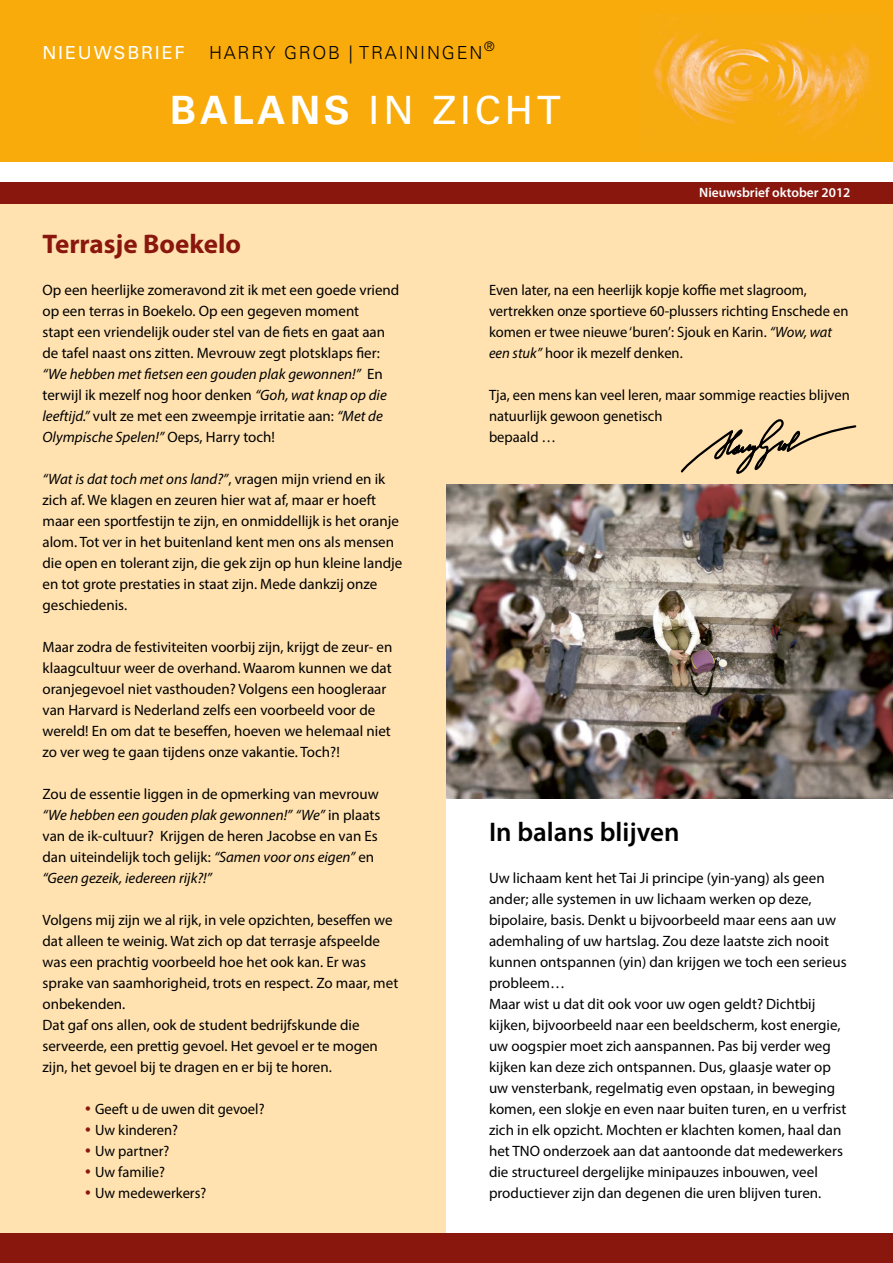
<style>
.page{position:relative;width:893px;height:1263px;background:#fff}
.page>*{position:absolute;margin:0;border:0;box-sizing:border-box;transform-origin:0 0}
.t1{font:39px "Univers LT Std";letter-spacing:.1em;color:#fff}
.t2{font:700 27px "Myriad Pro";color:#8a170d}
.t3{font:600 27px "Myriad Pro";color:#000}
.t4{font:300 18px "Univers LT Std";letter-spacing:.1em;color:#000}
.t5{font:18px "Univers LT Std";letter-spacing:.1em;color:#fff}
.t6{font:15px/21px "Myriad Pro";color:#000}
.t7{font:600 13.5px "Myriad Pro";color:#fff}
.s1{font-weight:700}
.s2{font-style:italic}
.s3{font-size:21px;color:#8a170d}
</style>
<div class="page">
<div style="left:0;top:190px;width:446px;height:1043px;background:#ffe2b0"></div>
<div style="left:446px;top:200px;width:447px;height:305px;background:#ffe2b0"></div>
<svg style="left:681px;top:419px;width:175px;height:55px"></svg>
<img style="left:446px;top:484px;width:447px;height:315px">
<div style="left:0;top:0;width:893px;height:162px;background:#f8ab0b"></div>
<img style="left:652px;top:14px;width:220px;height:139px">
<div style="left:0;top:1233px;width:893px;height:30px;background:#8a170d"></div>
<div style="left:0;top:183px;width:893px;height:21px;background:#8a170d"></div>
<p class="t5" style="left:43px;top:42px;width:144px">NIEUWSBRIEF</p>
<p class="t4" style="left:209px;top:42px;width:287px">HARRY GROB | TRAININGEN<sup>®</sup></p>
<h1 class="t1" style="left:170px;top:87px;width:392px"><span class="s1">BALANS</span> IN ZICHT</h1>
<p class="t7" style="left:699px;top:184px;width:153px">Nieuwsbrief oktober 2012</p>
<h2 class="t2" style="left:43px;top:226px;width:200px">Terrasje Boekelo</h2>
<p class="t6" style="left:43px;top:279px;width:358px">Op een heerlijke zomeravond zit ik met een goede vriend op een terras in Boekelo. Op een gegeven moment<br>stapt een vriendelijk ouder stel van de fiets en gaat aan de tafel naast ons zitten. Mevrouw zegt plotsklaps fier: <span class="s2">“We hebben met fietsen een gouden plak gewonnen!”</span> En terwijl ik mezelf nog hoor denken <span class="s2">“Goh, wat knap op die leeftijd.”</span> vult ze met een zweempje irritatie aan: <span class="s2">“Met de Olympische Spelen!”</span> Oeps, Harry toch!</p>
<p class="t6" style="left:43px;top:468px;width:361px"><span class="s2">“Wat is dat toch met ons land?”</span>, vragen mijn vriend en ik zich af. We klagen en zeuren hier wat af, maar er hoeft maar een sportfestijn te zijn, en onmiddellijk is het oranje alom. Tot ver in het buitenland kent men ons als mensen die open en tolerant zijn, die gek zijn op hun kleine landje en tot grote prestaties in staat zijn. Mede dankzij onze geschiedenis.</p>
<p class="t6" style="left:43px;top:636px;width:351px">Maar zodra de festiviteiten voorbij zijn, krijgt de zeur- en klaagcultuur weer de overhand. Waarom kunnen we dat oranjegevoel niet vasthouden? Volgens een hoogleraar van Harvard is Nederland zelfs een voorbeeld voor de wereld! En om dat te beseffen, hoeven we helemaal niet zo ver weg te gaan tijdens onze vakantie. Toch?!</p>
<p class="t6" style="left:43px;top:783px;width:339px">Zou de essentie liggen in de opmerking van mevrouw <span class="s2">“We hebben een gouden plak gewonnen!” “We”</span> in plaats van de ik-cultuur? Krijgen de heren Jacobse en van Es dan uiteindelijk toch gelijk: <span class="s2">“Samen voor ons eigen”</span> en <span class="s2">“Geen gezeik, iedereen rijk?!”</span></p>
<p class="t6" style="left:43px;top:909px;width:357px">Volgens mij zijn we al rijk, in vele opzichten, beseffen we dat alleen te weinig. Wat zich op dat terrasje afspeelde was een prachtig voorbeeld hoe het ook kan. Er was sprake van saamhorigheid, trots en respect. Zo maar, met onbekenden.<br>Dat gaf ons allen, ook de student bedrijfskunde die serveerde, een prettig gevoel. Het gevoel er te mogen zijn, het gevoel bij te dragen en er bij te horen.</p>
<p class="t6" style="left:85px;top:1098px;width:181px"><span class="s3">•</span> Geeft u de uwen dit gevoel?</p>
<p class="t6" style="left:85px;top:1119px;width:95px"><span class="s3">•</span> Uw kinderen?</p>
<p class="t6" style="left:85px;top:1140px;width:86px"><span class="s3">•</span> Uw partner?</p>
<p class="t6" style="left:85px;top:1161px;width:82px"><span class="s3">•</span> Uw familie?</p>
<p class="t6" style="left:85px;top:1182px;width:123px"><span class="s3">•</span> Uw medewerkers?</p>
<p class="t6" style="left:489px;top:279px;width:361px">Even later, na een heerlijk kopje koffie met slagroom, vertrekken onze sportieve 60-plussers richting Enschede en komen er twee nieuwe ‘buren’: Sjouk en Karin. <span class="s2">“Wow, wat een stuk”</span> hoor ik mezelf denken.</p>
<p class="t6" style="left:489px;top:384px;width:362px">Tja, een mens kan veel leren, maar sommige reacties blijven natuurlijk gewoon genetisch<br>bepaald …</p>
<h2 class="t3" style="left:489px;top:815px;width:192px">In balans blijven</h2>
<p class="t6" style="left:489px;top:867px;width:359px">Uw lichaam kent het Tai Ji principe (yin-yang) als geen ander; alle systemen in uw lichaam werken op deze, bipolaire, basis. Denkt u bijvoorbeeld maar eens aan uw ademhaling of uw hartslag. Zou deze laatste zich nooit kunnen ontspannen (yin) dan krijgen we toch een serieus probleem…<br>Maar wist u dat dit ook voor uw ogen geldt? Dichtbij kijken, bijvoorbeeld naar een beeldscherm, kost energie, uw oogspier moet zich aanspannen. Pas bij verder weg kijken kan deze zich ontspannen. Dus, glaasje water op uw vensterbank, regelmatig even opstaan, in beweging komen, een slokje en even naar buiten turen, en u verfrist zich in elk opzicht. Mochten er klachten komen, haal dan het TNO onderzoek aan dat aantoonde dat medewerkers die structureel dergelijke minipauzes inbouwen, veel productiever zijn dan degenen die uren blijven turen.</p>
</div>
